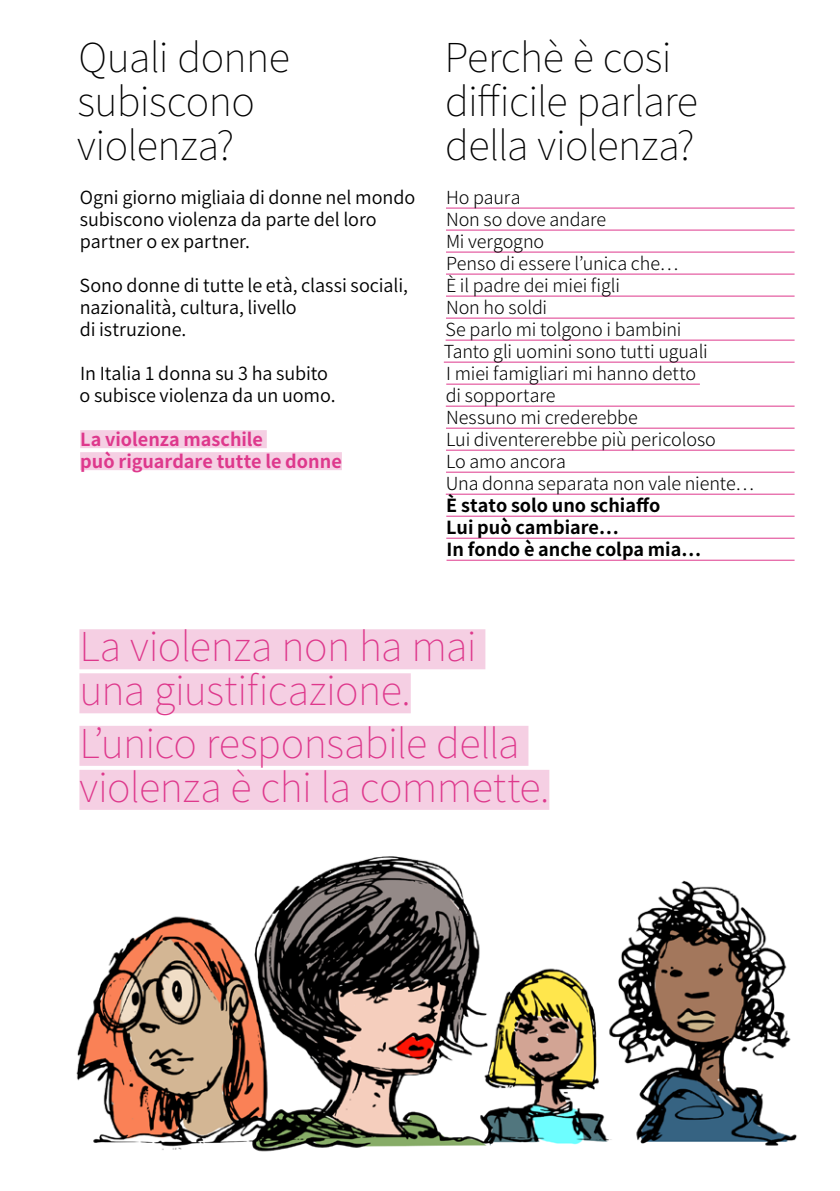
<style>
.page{position:relative;width:840px;height:1191px;background:#fff}
.page>*{position:absolute;margin:0;border:0;box-sizing:border-box;transform-origin:0 0}
.rosa_undelined_L{font:100 40px/44px "Noto Sans CJ Kkr";letter-spacing:-.015em;color:#de388c}
.titoletti_ITA{font:100 40px/44px "Noto Sans CJ Kkr";letter-spacing:-.015em;color:#000}
.underlined_pink{font:300 18px/22px "Noto Sans CJ Kkr";letter-spacing:-.005em;color:#000}
.txt_ITA{font:600 18px/22px "Noto Sans CJ Kkr";letter-spacing:-.005em;color:#000}
.rosa_underlined_S{font:700 18px/22px "Noto Sans CJ Kkr";color:#de388c}
.s1{font-weight:700}
</style>
<div class="page">
<img style="left:76px;top:856px;width:721px;height:296px">
<div style="left:80px;top:430px;width:186px;height:18px;background:#f5cfe3"></div>
<div style="left:80px;top:452px;width:262px;height:18px;background:#f5cfe3"></div>
<hr style="left:446px;top:208px;width:348px;height:1px;background:#de388c">
<hr style="left:446px;top:230px;width:348px;height:1px;background:#de388c">
<hr style="left:446px;top:252px;width:348px;height:1px;background:#de388c">
<hr style="left:446px;top:274px;width:348px;height:1px;background:#de388c">
<hr style="left:446px;top:296px;width:348px;height:1px;background:#de388c">
<hr style="left:446px;top:318px;width:348px;height:1px;background:#de388c">
<hr style="left:445px;top:340px;width:349px;height:1px;background:#de388c">
<hr style="left:443px;top:362px;width:351px;height:1px;background:#de388c">
<hr style="left:446px;top:384px;width:253px;height:1px;background:#de388c">
<hr style="left:445px;top:406px;width:349px;height:1px;background:#de388c">
<hr style="left:446px;top:428px;width:348px;height:1px;background:#de388c">
<hr style="left:446px;top:450px;width:348px;height:1px;background:#de388c">
<hr style="left:446px;top:472px;width:348px;height:1px;background:#de388c">
<hr style="left:445px;top:494px;width:349px;height:1px;background:#de388c">
<hr style="left:446px;top:516px;width:348px;height:1px;background:#de388c">
<hr style="left:446px;top:538px;width:348px;height:1px;background:#de388c">
<hr style="left:446px;top:560px;width:348px;height:1px;background:#de388c">
<div style="left:79px;top:629px;width:406px;height:40px;background:#f5cfe3"></div>
<div style="left:79px;top:673px;width:331px;height:40px;background:#f5cfe3"></div>
<div style="left:79px;top:726px;width:449px;height:40px;background:#f5cfe3"></div>
<div style="left:79px;top:770px;width:470px;height:40px;background:#f5cfe3"></div>
<p class="titoletti_ITA" style="left:77px;top:36px;width:214px">Quali donne subiscono violenza?</p>
<p class="txt_ITA" style="left:80px;top:187px;width:337px">Ogni giorno migliaia di donne nel mondo subiscono violenza da parte del loro partner o ex partner.</p>
<p class="txt_ITA" style="left:80px;top:275px;width:329px">Sono donne di tutte le età, classi sociali, nazionalità, cultura, livello<br>di istruzione.</p>
<p class="txt_ITA" style="left:79px;top:363px;width:257px">In Italia 1 donna su 3 ha subito o subisce violenza da un uomo.</p>
<p class="rosa_underlined_S" style="left:80px;top:429px;width:263px">La violenza maschile<br>può riguardare tutte le donne</p>
<p class="titoletti_ITA" style="left:444px;top:36px;width:255px">Perchè è cosi difficile parlare della violenza?</p>
<p class="underlined_pink" style="left:443px;top:187px;width:312px">Ho paura<br>Non so dove andare<br>Mi vergogno<br>Penso di essere l’unica che…<br>È il padre dei miei figli<br>Non ho soldi<br>Se parlo mi tolgono i bambini<br>Tanto gli uomini sono tutti uguali<br>I miei famigliari mi hanno detto<br>di sopportare<br>Nessuno mi crederebbe<br>Lui diventererebbe più pericoloso<br>Lo amo ancora<br>Una donna separata non vale niente…<br><span class="s1">È stato solo uno schiaffo<br>Lui può cambiare…<br>In fondo è anche colpa mia…</span></p>
<p class="rosa_undelined_L" style="left:79px;top:625px;width:398px">La violenza non ha mai una giustificazione.</p>
<p class="rosa_undelined_L" style="left:79px;top:722px;width:471px">L’unico responsabile della violenza è chi la commette.</p>
</div>
